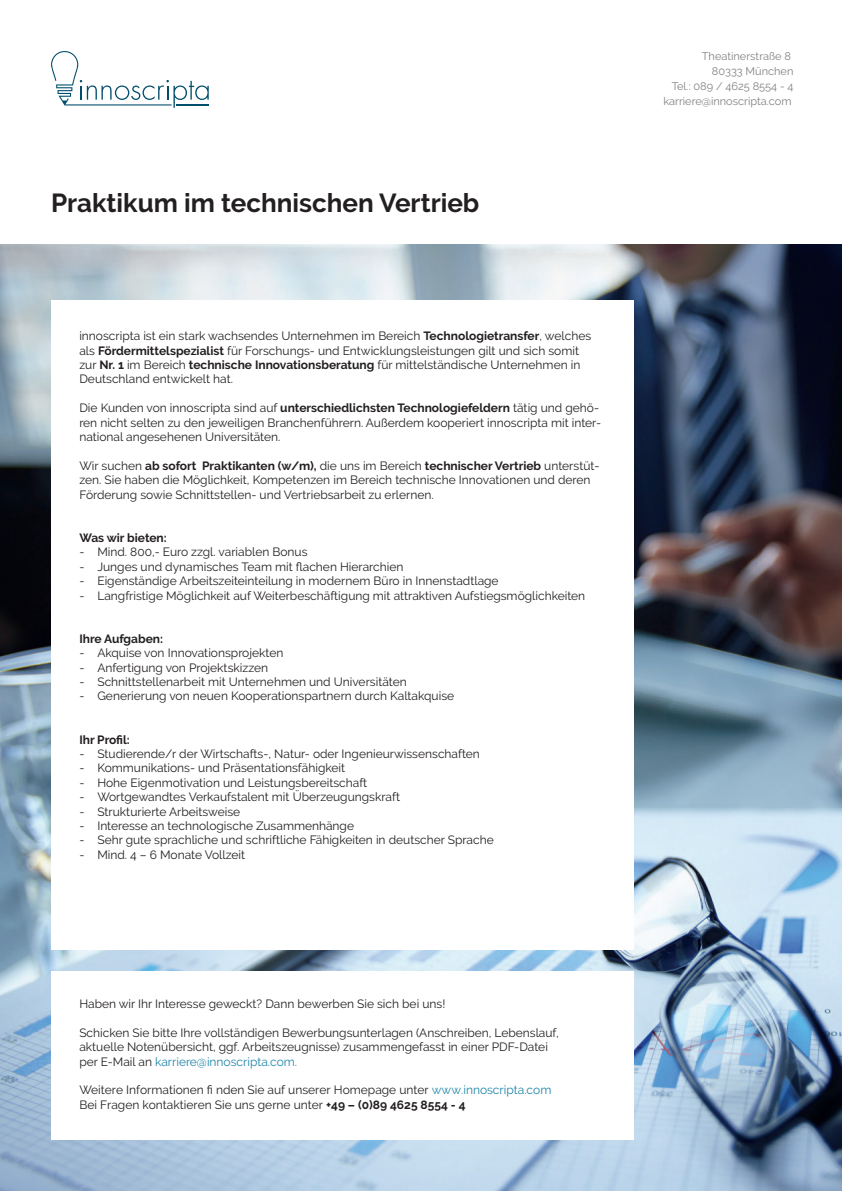
<style>
.page{position:relative;width:842px;height:1191px;background:#fff}
.page>*{position:absolute;margin:0;border:0;box-sizing:border-box;transform-origin:0 0}
.t1{font:700 26px "Raleway";color:#231f20}
.t2{font:12px/14.4px "Raleway";color:#231f20}
.t3{font:700 12px "Raleway";color:#231f20}
.t4{font:11px/15px "Raleway";color:#808285;text-align:right}
.s1{font-weight:700}
.s2{color:#1e85a8}
</style>
<div class="page">
<img style="left:0;top:244px;width:842px;height:947px">
<div style="left:51px;top:300px;width:583px;height:650px;background:#fff"></div>
<svg style="left:51px;top:51px;width:158px;height:57px"></svg>
<div style="left:51px;top:971px;width:583px;height:169px;background:#fff"></div>
<h1 class="t1" style="left:51px;top:188px;width:430px">Praktikum im technischen Vertrieb</h1>
<p class="t2" style="left:79px;top:329px;width:513px">innoscripta ist ein stark wachsendes Unternehmen im Bereich <span class="s1">Technologietransfer</span>, welches als <span class="s1">Fördermittelspezialist</span> für Forschungs- und Entwicklungsleistungen gilt und sich somit zur <span class="s1">Nr. 1</span> im Bereich <span class="s1">technische Innovationsberatung</span> für mittelständische Unternehmen in Deutschland entwickelt hat.</p>
<p class="t2" style="left:79px;top:401px;width:523px">Die Kunden von innoscripta sind auf <span class="s1">unterschiedlichsten Technologiefeldern</span> tätig und gehö&shy;ren nicht selten zu den jeweiligen Branchenführern. Außerdem kooperiert innoscripta mit inter&shy;national angesehenen Universitäten.</p>
<p class="t2" style="left:79px;top:458px;width:522px">Wir suchen <span class="s1">ab sofort Praktikanten (w/m),</span> die uns im Bereich <span class="s1">technischer Vertrieb</span> unterstüt&shy;zen. Sie haben die Möglichkeit, Kompetenzen im Bereich technische Innovationen und deren<br>Förderung sowie Schnittstellen- und Vertriebsarbeit zu erlernen.</p>
<p class="t3" style="left:79px;top:531px;width:89px">Was wir bieten:</p>
<p class="t2" style="left:79px;top:545px;width:230px">- Mind. 800,- Euro zzgl. variablen Bonus</p>
<p class="t2" style="left:79px;top:559px;width:325px">- Junges und dynamisches Team mit flachen Hierarchien</p>
<p class="t2" style="left:79px;top:573px;width:421px">- Eigenständige Arbeitszeiteinteilung in modernem Büro in Innenstadtlage</p>
<p class="t2" style="left:79px;top:588px;width:507px">- Langfristige Möglichkeit auf Weiterbeschäftigung mit attraktiven Aufstiegsmöglichkeiten</p>
<p class="t3" style="left:79px;top:631px;width:85px">Ihre Aufgaben:</p>
<p class="t2" style="left:79px;top:645px;width:205px">- Akquise von Innovationsprojekten</p>
<p class="t2" style="left:79px;top:660px;width:190px">- Anfertigung von Projektskizzen</p>
<p class="t2" style="left:79px;top:674px;width:329px">- Schnittstellenarbeit mit Unternehmen und Universitäten</p>
<p class="t2" style="left:79px;top:689px;width:376px">- Generierung von neuen Kooperationspartnern durch Kaltakquise</p>
<p class="t3" style="left:79px;top:732px;width:52px">Ihr Profil:</p>
<p class="t2" style="left:79px;top:746px;width:402px">- Studierende/r der Wirtschafts-, Natur- oder Ingenieurwissenschaften</p>
<p class="t2" style="left:79px;top:761px;width:267px">- Kommunikations- und Präsentationsfähigkeit</p>
<p class="t2" style="left:79px;top:775px;width:289px">- Hohe Eigenmotivation und Leistungsbereitschaft</p>
<p class="t2" style="left:79px;top:789px;width:322px">- Wortgewandtes Verkaufstalent mit Überzeugungskraft</p>
<p class="t2" style="left:79px;top:804px;width:162px">- Strukturierte Arbeitsweise</p>
<p class="t2" style="left:79px;top:818px;width:276px">- Interesse an technologische Zusammenhänge</p>
<p class="t2" style="left:79px;top:833px;width:416px">- Sehr gute sprachliche und schriftliche Fähigkeiten in deutscher Sprache</p>
<p class="t2" style="left:79px;top:847px;width:167px">- Mind. 4 – 6 Monate Vollzeit</p>
<p class="t2" style="left:79px;top:996px;width:367px">Haben wir Ihr Interesse geweckt? Dann bewerben Sie sich bei uns!</p>
<p class="t2" style="left:79px;top:1025px;width:481px">Schicken Sie bitte Ihre vollständigen Bewerbungsunterlagen (Anschreiben, Lebenslauf, aktuelle Notenübersicht, ggf. Arbeitszeugnisse) zusammengefasst in einer PDF-Datei per E-Mail an <span class="s2">karriere@innoscripta.com.</span></p>
<p class="t2" style="left:79px;top:1083px;width:473px">Weitere Informationen fi nden Sie auf unserer Homepage unter <span class="s2">www.innoscripta.com<br></span>Bei Fragen kontaktieren Sie uns gerne unter <span class="s1">+49 – (0)89 4625 8554 - 4</span></p>
<p class="t4" style="left:663px;top:48px;width:132px">Theatinerstraße 8<br>80333 München<br>Tel.: 089 / 4625 8554 - 4 karriere@innoscripta.com</p>
</div>
